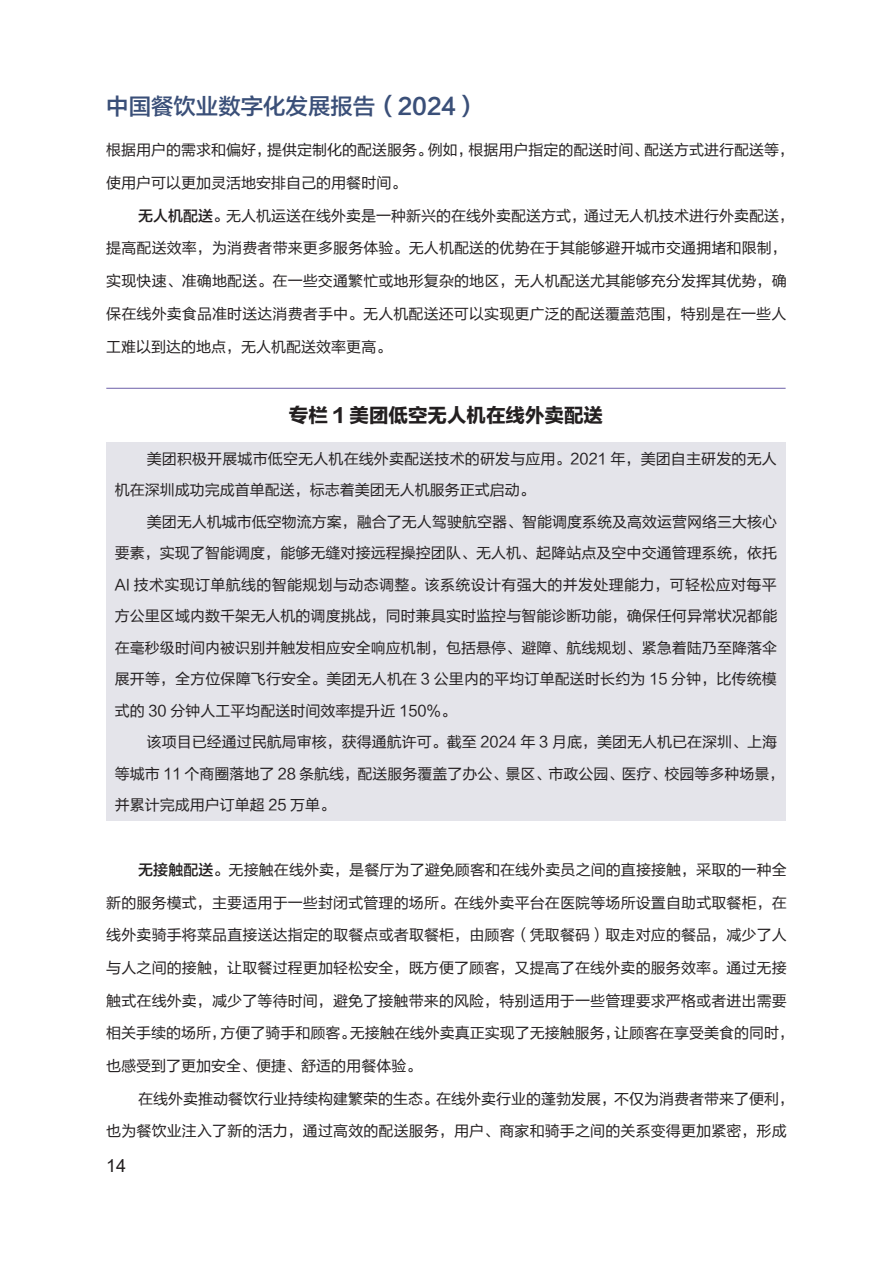
<style>
.page{position:relative;width:893px;height:1263px;background:#fff}
.page>*{position:absolute;margin:0;border:0;box-sizing:border-box;transform-origin:0 0}
.t1{font:22.35px "FZLTZHK GBK1 0";color:#3a4f78}
.t2{font:19.5px "FZLTDHK GBK1 0";color:#231f20}
.t3{font:18px "Arial";color:#231f20}
.t4{font:15px/32.7px "FZLTHJW GB1 0";letter-spacing:.01em;color:#231f20}
.s1{font-family:"FZLTZHK GBK1 0"}
</style>
<div class="page">
<div style="left:106px;top:442px;width:680px;height:379px;background:#e4e4ea"></div>
<hr style="left:106px;top:388px;width:680px;height:1px;background:#6c5fa9">
<h1 class="t1" style="left:106px;top:94px;width:374px">中国餐饮业数字化发展报告（2024）</h1>
<p class="t4" style="left:106px;top:134px;width:689px">根据用户的需求和偏好，提供定制化的配送服务。例如，根据用户指定的配送时间、配送方式进行配送等，使用户可以更加灵活地安排自己的用餐时间。</p>
<p class="t4" style="left:106px;top:200px;width:689px;text-indent:32px"><span class="s1">无人机配送。</span>无人机运送在线外卖是一种新兴的在线外卖配送方式，通过无人机技术进行外卖配送，提高配送效率，为消费者带来更多服务体验。无人机配送的优势在于其能够避开城市交通拥堵和限制，实现快速、准确地配送。在一些交通繁忙或地形复杂的地区，无人机配送尤其能够充分发挥其优势，确保在线外卖食品准时送达消费者手中。无人机配送还可以实现更广泛的配送覆盖范围，特别是在一些人工难以到达的地点，无人机配送效率更高。</p>
<h2 class="t2" style="left:289px;top:405px;width:316px">专栏 1 美团低空无人机在线外卖配送</h2>
<p class="t4" style="left:115px;top:443px;width:664px;line-height:31.5px;text-indent:32px">美团积极开展城市低空无人机在线外卖配送技术的研发与应用。2021 年，美团自主研发的无人机在深圳成功完成首单配送，标志着美团无人机服务正式启动。</p>
<p class="t4" style="left:115px;top:506px;width:664px;line-height:31.5px;text-align:justify;text-indent:32px">美团无人机城市低空物流方案，融合了无人驾驶航空器、智能调度系统及高效运营网络三大核心要素，实现了智能调度，能够无缝对接远程操控团队、无人机、起降站点及空中交通管理系统，依托AI 技术实现订单航线的智能规划与动态调整。该系统设计有强大的并发处理能力，可轻松应对每平方公里区域内数千架无人机的调度挑战，同时兼具实时监控与智能诊断功能，确保任何异常状况都能在毫秒级时间内被识别并触发相应安全响应机制，包括悬停、避障、航线规划、紧急着陆乃至降落伞展开等，全方位保障飞行安全。美团无人机在 3 公里内的平均订单配送时长约为 15 分钟，比传统模式的 30 分钟人工平均配送时间效率提升近 150%。</p>
<p class="t4" style="left:115px;top:727px;width:671px;line-height:31.5px;text-indent:32px">该项目已经通过民航局审核，获得通航许可。截至 2024 年 3 月底，美团无人机已在深圳、上海等城市 11 个商圈落地了 28 条航线，配送服务覆盖了办公、景区、市政公园、医疗、校园等多种场景，并累计完成用户订单超 25 万单。</p>
<p class="t4" style="left:106px;top:854px;width:689px;text-indent:32px"><span class="s1">无接触配送。</span>无接触在线外卖，是餐厅为了避免顾客和在线外卖员之间的直接接触，采取的一种全新的服务模式，主要适用于一些封闭式管理的场所。在线外卖平台在医院等场所设置自助式取餐柜，在线外卖骑手将菜品直接送达指定的取餐点或者取餐柜，由顾客（凭取餐码）取走对应的餐品，减少了人与人之间的接触，让取餐过程更加轻松安全，既方便了顾客，又提高了在线外卖的服务效率。通过无接触式在线外卖，减少了等待时间，避免了接触带来的风险，特别适用于一些管理要求严格或者进出需要相关手续的场所，方便了骑手和顾客。无接触在线外卖真正实现了无接触服务，让顾客在享受美食的同时，也感受到了更加安全、便捷、舒适的用餐体验。</p>
<p class="t4" style="left:106px;top:1082px;width:689px;text-indent:32px">在线外卖推动餐饮行业持续构建繁荣的生态。在线外卖行业的蓬勃发展，不仅为消费者带来了便利，也为餐饮业注入了新的活力，通过高效的配送服务，用户、商家和骑手之间的关系变得更加紧密，形成</p>
<p class="t3" style="left:106px;top:1153px;width:22px">14</p>
</div>
